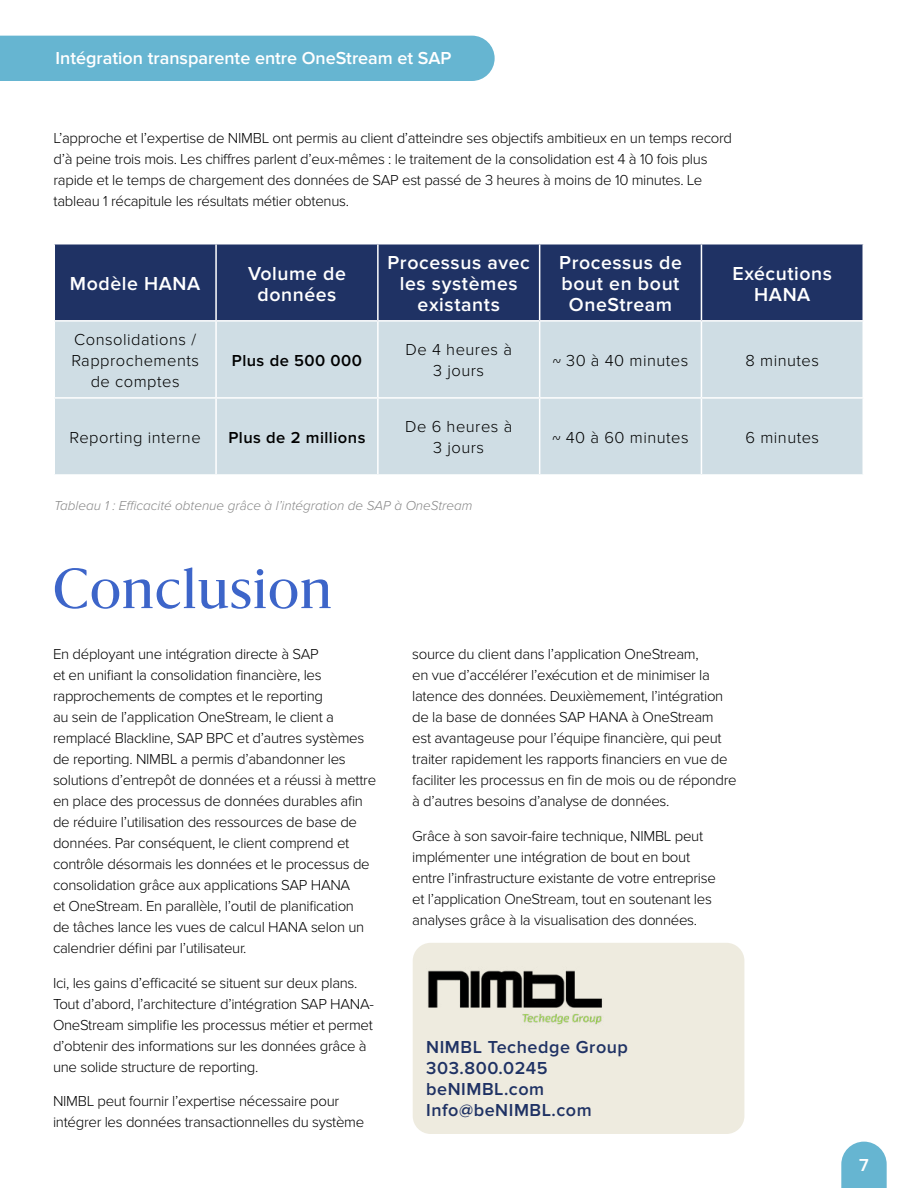
<style>
.page{position:relative;width:918px;height:1188px;background:#fff}
.page>*{position:absolute;margin:0;border:0;box-sizing:border-box;transform-origin:0 0}
.t1{font:52.5px "Sanomat";letter-spacing:.03em;color:#3d65c9}
.t2{font:600 19.5px/21px "Proxima Nova";letter-spacing:.03em;color:#fff;text-align:center}
.t3{font:600 18px/21px "Proxima Nova";letter-spacing:.03em;color:#1f3264}
.t4{font:600 18px "Proxima Nova";color:#fff}
.t5{font:300 16.5px/21px "Proxima Nova";letter-spacing:.03em;color:#000;text-align:center}
.t6{font:600 16.5px "Proxima Nova";letter-spacing:.03em;color:#000}
.t7{font:300 15px/21px "Proxima Nova";letter-spacing:-.02em;color:#000}
.t8{font:italic 300 13.5px "Proxima Nova";color:#878787}
</style>
<div class="page">
<div style="left:0;top:36px;width:495px;height:45px;background:#66b5d1"></div>
<svg style="left:841px;top:1142px;width:46px;height:46px;background:#77bdd6"></svg>
<div style="left:55px;top:244px;width:807px;height:76px;background:#1f3264"></div>
<div style="left:55px;top:322px;width:807px;height:152px;background:#cfdde4"></div>
<hr style="left:215px;top:322px;width:2px;height:75px;background:#fff">
<hr style="left:377px;top:322px;width:2px;height:75px;background:#fff">
<hr style="left:539px;top:322px;width:1px;height:75px;background:#fff">
<hr style="left:701px;top:322px;width:1px;height:75px;background:#fff">
<hr style="left:54px;top:397px;width:162px;height:2px;background:#fff">
<hr style="left:216px;top:397px;width:162px;height:2px;background:#fff">
<hr style="left:215px;top:399px;width:2px;height:75px;background:#fff">
<hr style="left:378px;top:397px;width:162px;height:2px;background:#fff">
<hr style="left:377px;top:399px;width:2px;height:75px;background:#fff">
<hr style="left:540px;top:397px;width:161px;height:2px;background:#fff">
<hr style="left:539px;top:399px;width:1px;height:75px;background:#fff">
<hr style="left:701px;top:397px;width:163px;height:2px;background:#fff">
<hr style="left:701px;top:399px;width:1px;height:75px;background:#fff">
<hr style="left:215px;top:244px;width:2px;height:76px;background:#fff">
<hr style="left:377px;top:244px;width:2px;height:76px;background:#fff">
<hr style="left:539px;top:244px;width:1px;height:76px;background:#fff">
<hr style="left:701px;top:244px;width:1px;height:76px;background:#fff">
<div style="left:413px;top:943px;width:331px;height:191px;background:#eeebdf;border-radius:18px"></div>
<img style="left:427px;top:970px;width:175px;height:55px">
<p class="t4" style="left:56px;top:48px;width:397px">Intégration transparente entre OneStream et SAP</p>
<p class="t7" style="left:54px;top:127px;width:680px">L’approche et l’expertise de NIMBL ont permis au client d’atteindre ses objectifs ambitieux en un temps record d’à peine trois mois. Les chiffres parlent d’eux-mêmes : le traitement de la consolidation est 4 à 10 fois plus rapide et le temps de chargement des données de SAP est passé de 3 heures à moins de 10 minutes. Le tableau 1 récapitule les résultats métier obtenus.</p>
<h2 class="t2" style="left:70px;top:273px;width:132px">Modèle HANA</h2>
<h2 class="t2" style="left:248px;top:263px;width:99px">Volume de données</h2>
<h2 class="t2" style="left:388px;top:252px;width:144px">Processus avec les systèmes existants</h2>
<h2 class="t2" style="left:559px;top:252px;width:124px">Processus de bout en bout<br>OneStream</h2>
<h2 class="t2" style="left:733px;top:263px;width:101px">Exécutions<br>HANA</h2>
<p class="t5" style="left:71px;top:329px;width:129px">Consolidations /<br>Rapprochements de comptes</p>
<p class="t6" style="left:232px;top:351px;width:132px">Plus de 500 000</p>
<p class="t5" style="left:406px;top:340px;width:108px">De 4 heures à<br>3 jours</p>
<p class="t5" style="left:553px;top:350px;width:137px">~ 30 à 40 minutes</p>
<p class="t5" style="left:746px;top:350px;width:75px">8 minutes</p>
<p class="t5" style="left:70px;top:427px;width:133px">Reporting interne</p>
<p class="t6" style="left:228px;top:428px;width:139px">Plus de 2 millions</p>
<p class="t5" style="left:405px;top:417px;width:109px">De 6 heures à<br>3 jours</p>
<p class="t5" style="left:552px;top:427px;width:138px">~ 40 à 60 minutes</p>
<p class="t5" style="left:745px;top:427px;width:75px">6 minutes</p>
<p class="t8" style="left:54px;top:498px;width:420px">Tableau 1 : Efficacité obtenue grâce à l’intégration de SAP à OneStream</p>
<h1 class="t1" style="left:53px;top:551px;width:280px">Conclusion</h1>
<p class="t7" style="left:53px;top:644px;width:325px">En déployant une intégration directe à SAP<br>et en unifiant la consolidation financière, les rapprochements de comptes et le reporting<br>au sein de l’application OneStream, le client a remplacé Blackline, SAP BPC et d’autres systèmes de reporting. NIMBL a permis d’abandonner les solutions d’entrepôt de données et a réussi à mettre en place des processus de données durables afin de réduire l’utilisation des ressources de base de données. Par conséquent, le client comprend et contrôle désormais les données et le processus de consolidation grâce aux applications SAP HANA<br>et OneStream. En parallèle, l’outil de planification<br>de tâches lance les vues de calcul HANA selon un calendrier défini par l’utilisateur.</p>
<p class="t7" style="left:53px;top:972px;width:322px">Ici, les gains d’efficacité se situent sur deux plans.<br>Tout d’abord, l’architecture d’intégration SAP HANA-OneStream simplifie les processus métier et permet d’obtenir des informations sur les données grâce à une solide structure de reporting.</p>
<p class="t7" style="left:53px;top:1091px;width:313px">NIMBL peut fournir l’expertise nécessaire pour intégrer les données transactionnelles du système</p>
<p class="t7" style="left:412px;top:644px;width:326px">source du client dans l’application OneStream,<br>en vue d’accélérer l’exécution et de minimiser la latence des données. Deuxièmement, l’intégration de la base de données SAP HANA à OneStream<br>est avantageuse pour l’équipe financière, qui peut traiter rapidement les rapports financiers en vue de faciliter les processus en fin de mois ou de répondre à d’autres besoins d’analyse de données.</p>
<p class="t7" style="left:412px;top:825px;width:305px">Grâce à son savoir-faire technique, NIMBL peut implémenter une intégration de bout en bout entre l’infrastructure existante de votre entreprise et l’application OneStream, tout en soutenant les analyses grâce à la visualisation des données.</p>
<p class="t3" style="left:426px;top:1037px;width:203px">NIMBL Techedge Group<br>303.800.0245 beNIMBL.com<br>Info@beNIMBL.com</p>
<p class="t4" style="left:859px;top:1154px;width:11px">7</p>
</div>
